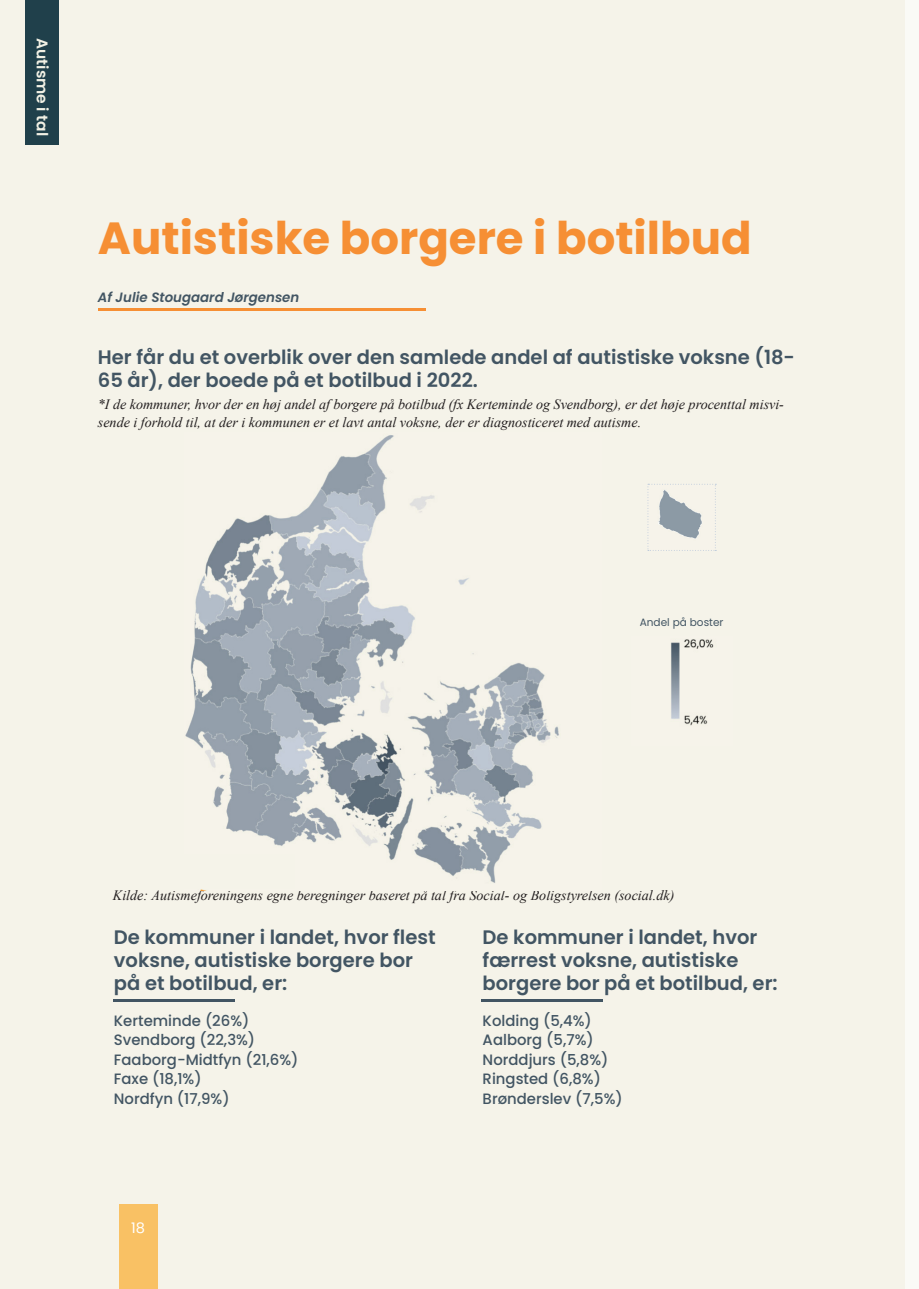
<style>
.page{position:relative;width:919px;height:1289px;background:#fff}
.page>*{position:absolute;margin:0;border:0;box-sizing:border-box;transform-origin:0 0}
.t1{font:700 45px "Poppins";color:#f68f34}
.t2{font:600 19.5px/23.4px "Poppins";color:#425563}
.t3{font:600 15.45px "Poppins";color:#f1f0e4}
.t4{font:500 15px "Poppins";color:#425563}
.t5{font:14.55px "Poppins";color:#fff}
.t6{font:italic 14.25px/17.1px "Times New Roman";color:#231f20}
.t7{font:italic 600 13.5px "Poppins";color:#425563}
.t8{font:10.65px "Poppins";color:#425563}
</style>
<div class="page">
<div style="left:904px;top:0;width:14px;height:1288px;background:#fafaf6"></div>
<div style="left:0;top:0;width:904px;height:1288px;background:#f5f3e9"></div>
<hr style="left:98px;top:308px;width:327px;height:3px;background:#f68f34">
<div style="left:26px;top:0;width:33px;height:144px;background:#20404b"></div>
<img style="left:671px;top:639px;width:43px;height:87px">
<svg style="left:647px;top:484px;width:69px;height:67px"></svg>
<img style="left:185px;top:435px;width:374px;height:455px">
<div style="left:184px;top:853px;width:111px;height:35px;background:#f5f3e9"></div>
<hr style="left:113px;top:998px;width:121px;height:3px;background:#425563">
<hr style="left:481px;top:998px;width:122px;height:3px;background:#425563">
<div style="left:119px;top:1203px;width:38px;height:85px;background:#f9c164"></div>
<p class="t3" style="left:51px;top:38px;width:100px;rotate:90deg">Autisme i tal</p>
<p class="t1" style="left:98px;top:212px;width:655px">Autistiske borgere i botilbud</p>
<p class="t7" style="left:98px;top:289px;width:203px">Af Julie Stougaard Jørgensen</p>
<p class="t2" style="left:98px;top:346px;width:698px;line-height:22.5px">Her får du et overblik over den samlede andel af autistiske voksne (18-<br>65 år), der boede på et botilbud i 2022.</p>
<p class="t6" style="left:98px;top:396px;width:687px">*I de kommuner, hvor der en høj andel af borgere på botilbud (fx Kerteminde og Svendborg), er det høje procenttal misvi&shy;sende i forhold til, at der i kommunen er et lavt antal voksne, der er diagnosticeret med autisme.</p>
<p class="t8" style="left:639px;top:616px;width:85px">Andel på boster</p>
<p class="t6" style="left:113px;top:886px;width:563px">Kilde: Autismeforeningens egne beregninger baseret på tal fra Social- og Boligstyrelsen (social.dk)</p>
<p class="t2" style="left:114px;top:925px;width:323px">De kommuner i landet, hvor flest voksne, autistiske borgere bor på et botilbud, er:</p>
<p class="t4" style="left:114px;top:1011px;width:137px">Kerteminde (26%)</p>
<p class="t4" style="left:114px;top:1031px;width:143px">Svendborg (22,3%)</p>
<p class="t4" style="left:114px;top:1050px;width:186px">Faaborg-Midtfyn (21,6%)</p>
<p class="t4" style="left:114px;top:1070px;width:89px">Faxe (18,1%)</p>
<p class="t4" style="left:114px;top:1089px;width:117px">Nordfyn (17,9%)</p>
<p class="t5" style="left:131px;top:1219px;width:15px">18</p>
<p class="t2" style="left:482px;top:925px;width:296px">De kommuner i landet, hvor færrest voksne, autistiske borgere bor på et botilbud, er:</p>
<p class="t4" style="left:482px;top:1011px;width:111px">Kolding (5,4%)</p>
<p class="t4" style="left:482px;top:1031px;width:113px">Aalborg (5,7%)</p>
<p class="t4" style="left:482px;top:1050px;width:127px">Norddjurs (5,8%)</p>
<p class="t4" style="left:482px;top:1070px;width:120px">Ringsted (6,8%)</p>
<p class="t4" style="left:482px;top:1089px;width:142px">Brønderslev (7,5%)</p>
</div>
